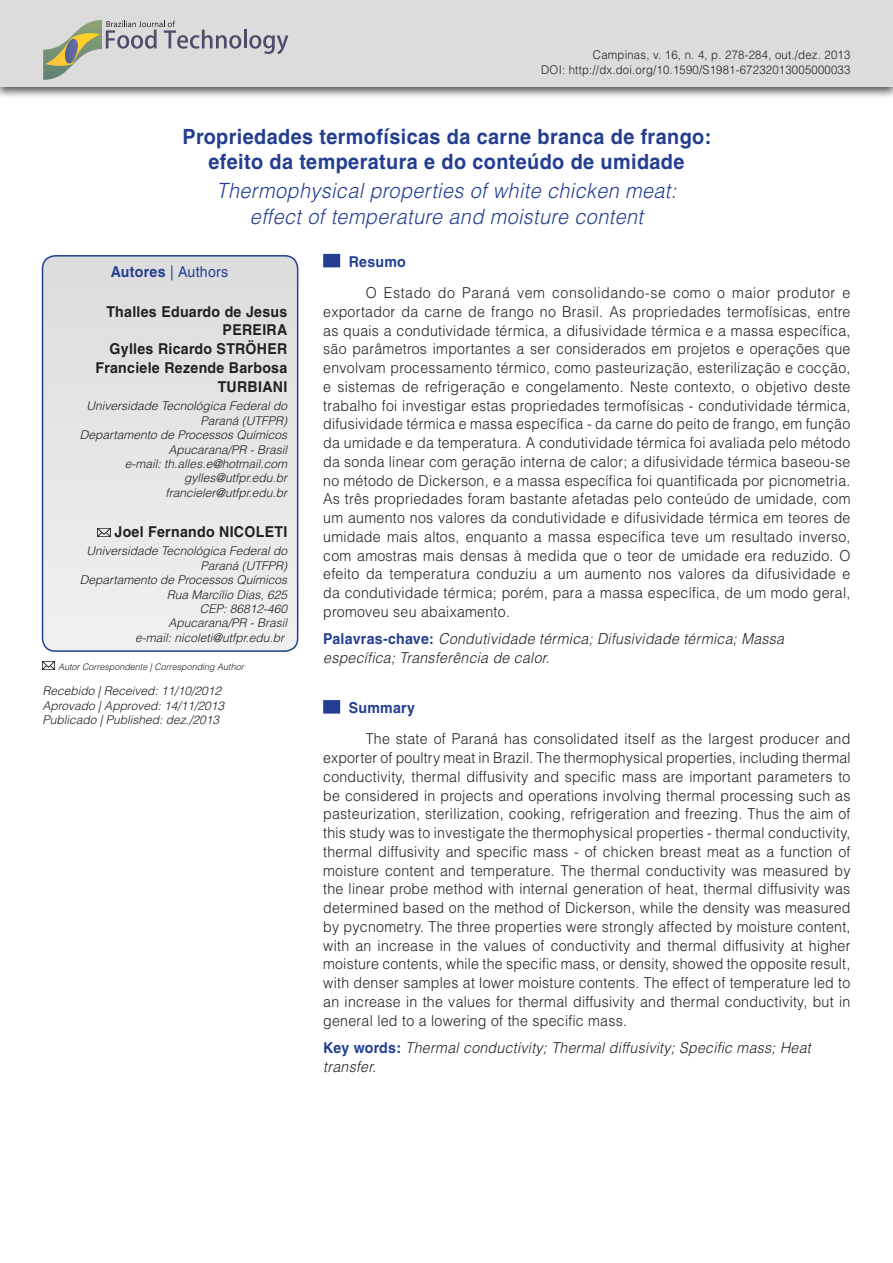
<style>
.page{position:relative;width:893px;height:1263px;background:#fff}
.page>*{position:absolute;margin:0;border:0;box-sizing:border-box;transform-origin:0 0}
.Título___1o_idioma{font:700 21px/25.2px "Helvetica";letter-spacing:.02em;color:#233e90;text-align:center;scale:.94 1}
.Título___2o_idioma{font:italic 300 21px/25.2px "Helvetica";letter-spacing:.02em;color:#233e90;text-align:center;scale:.94 1}
.Texto___resumo{font:300 15px/18.8px "Helvetica";letter-spacing:.02em;color:#231f20;text-align:justify;scale:.94 1}
.Texto___abstract{font:300 15px/18.8px "Helvetica";letter-spacing:.02em;color:#231f20;text-align:justify;scale:.94 1}
.Autores{font:700 15px/18.8px "Helvetica";letter-spacing:.02em;color:#231f20;text-align:right;scale:.94 1}
.Palavras-chave{font:italic 300 15px/18.8px "Helvetica";letter-spacing:.02em;color:#231f20;scale:.94 1}
.Keywords{font:italic 300 15px/18.8px "Helvetica";letter-spacing:.02em;color:#231f20;scale:.94 1}
.sub_título___port{font:15px "Helvetica";letter-spacing:.02em;color:#233e90;scale:.94 1}
.Título___abstract{font:700 15px "Helvetica";letter-spacing:.02em;color:#233e90;scale:.94 1}
.Título___resumo{font:700 15px "Helvetica";letter-spacing:.02em;color:#233e90;scale:.94 1}
.Endereço{font:italic 300 12px/14.4px "Helvetica";color:#231f20;text-align:right}
.legenda{font:300 12px "Helvetica";letter-spacing:.02em;color:#231f20;scale:.94 1}
.Endereço-2{font:italic 300 9px "Helvetica";color:#231f20}
.s1{font-weight:700}
.s2{font-weight:700;font-style:normal;color:#233e90}
</style>
<div class="page">
<div style="left:0;top:0;width:893px;height:99px;background:#231f20;opacity:.75"></div>
<div style="left:0;top:0;width:893px;height:87px;background:#dcdcdc"></div>
<hr style="left:244px;top:30px;width:3px;height:18px;background:#4f4b69">
<svg style="left:249px;top:35px;width:39px;height:19px"></svg>
<svg style="left:43px;top:20px;width:198px;height:60px"></svg>
<svg style="left:43px;top:661px;width:12px;height:9px"></svg>
<div style="left:323px;top:254px;width:17px;height:13px;background:#233e90"></div>
<div style="left:323px;top:700px;width:17px;height:14px;background:#233e90"></div>
<svg style="left:43px;top:256px;width:255px;height:395px;background:#e5e5e5"></svg>
<svg style="left:98px;top:528px;width:12px;height:9px"></svg>
<div style="left:42px;top:255px;width:256px;height:397px;border:2px solid #233e90;border-radius:13px"></div>
<p class="legenda" style="left:593px;top:48px;width:275px">Campinas, v. 16, n. 4, p. 278-284, out./dez. 2013</p>
<p class="legenda" style="left:541px;top:62px;width:330px">DOI: http://dx.doi.org/10.1590/S1981-67232013005000033</p>
<p class="Título___1o_idioma" style="left:182px;top:123px;width:564px">Propriedades termofísicas da carne branca de frango: efeito da temperatura e do conteúdo de umidade</p>
<p class="Título___2o_idioma" style="left:217px;top:178px;width:491px">Thermophysical properties of white chicken meat: effect of temperature and moisture content</p>
<p class="sub_título___port" style="left:111px;top:263px;width:127px"><span class="s1">Autores</span> | Authors</p>
<p class="Autores" style="left:95px;top:302px;width:206px">Thalles Eduardo de Jesus<br>PEREIRA<br>Gylles Ricardo STRÖHER<br>Franciele Rezende Barbosa<br>TURBIANI</p>
<p class="Endereço" style="left:80px;top:399px;width:209px">Universidade Tecnológica Federal do<br>Paraná (UTFPR)<br>Departamento de Processos Químicos<br>Apucarana/PR - Brasil<br>e-mail: th.alles.e@hotmail.com gylles@utfpr.edu.br francieler@utfpr.edu.br</p>
<p class="Autores" style="left:115px;top:522px;width:185px">Joel Fernando NICOLETI</p>
<p class="Endereço" style="left:80px;top:544px;width:209px">Universidade Tecnológica Federal do<br>Paraná (UTFPR)<br>Departamento de Processos Químicos<br>Rua Marcílio Dias, 625<br>CEP: 86812-460<br>Apucarana/PR - Brasil<br>e-mail: nicoleti@utfpr.edu.br</p>
<p class="Endereço-2" style="left:58px;top:661px;width:187px">Autor Correspondente | Corresponding Author</p>
<p class="Endereço" style="left:43px;top:683px;width:180px">Recebido | Received: 11/10/2012</p>
<p class="Endereço" style="left:43px;top:698px;width:183px">Aprovado | Approved: 14/11/2013</p>
<p class="Endereço" style="left:43px;top:712px;width:178px">Publicado | Published: dez./2013</p>
<p class="Título___resumo" style="left:349px;top:252px;width:62px">Resumo</p>
<p class="Texto___resumo" style="left:323px;top:283px;width:562px;text-indent:43px">O Estado do Paraná vem consolidando-se como o maior produtor e exportador da carne de frango no Brasil. As propriedades termofísicas, entre as quais a condutividade térmica, a difusividade térmica e a massa específica, são parâmetros importantes a ser considerados em projetos e operações que envolvam processamento térmico, como pasteurização, esterilização e cocção, e sistemas de refrigeração e congelamento. Neste contexto, o objetivo deste trabalho foi investigar estas propriedades termofísicas - condutividade térmica, difusividade térmica e massa específica - da carne do peito de frango, em função da umidade e da temperatura. A condutividade térmica foi avaliada pelo método da sonda linear com geração interna de calor; a difusividade térmica baseou-se no método de Dickerson, e a massa específica foi quantificada por picnometria.<br>As três propriedades foram bastante afetadas pelo conteúdo de umidade, com um aumento nos valores da condutividade e difusividade térmica em teores de umidade mais altos, enquanto a massa específica teve um resultado inverso, com amostras mais densas à medida que o teor de umidade era reduzido. O efeito da temperatura conduziu a um aumento nos valores da difusividade e da condutividade térmica; porém, para a massa específica, de um modo geral, promoveu seu abaixamento.</p>
<p class="Palavras-chave" style="left:323px;top:629px;width:492px"><span class="s2">Palavras-chave:</span> Condutividade térmica; Difusividade térmica; Massa específica; Transferência de calor.</p>
<p class="Título___abstract" style="left:349px;top:698px;width:72px">Summary</p>
<p class="Texto___abstract" style="left:323px;top:729px;width:562px;text-indent:43px">The state of Paraná has consolidated itself as the largest producer and exporter of poultry meat in Brazil. The thermophysical properties, including thermal conductivity, thermal diffusivity and specific mass are important parameters to be considered in projects and operations involving thermal processing such as pasteurization, sterilization, cooking, refrigeration and freezing. Thus the aim of this study was to investigate the thermophysical properties - thermal conductivity, thermal diffusivity and specific mass - of chicken breast meat as a function of moisture content and temperature. The thermal conductivity was measured by the linear probe method with internal generation of heat, thermal diffusivity was determined based on the method of Dickerson, while the density was measured by pycnometry. The three properties were strongly affected by moisture content, with an increase in the values of conductivity and thermal diffusivity at higher moisture contents, while the specific mass, or density, showed the opposite result, with denser samples at lower moisture contents. The effect of temperature led to an increase in the values for thermal diffusivity and thermal conductivity, but in general led to a lowering of the specific mass.</p>
<p class="Keywords" style="left:323px;top:1038px;width:520px"><span class="s2">Key words:</span> Thermal conductivity; Thermal diffusivity; Specific mass; Heat transfer.</p>
</div>
